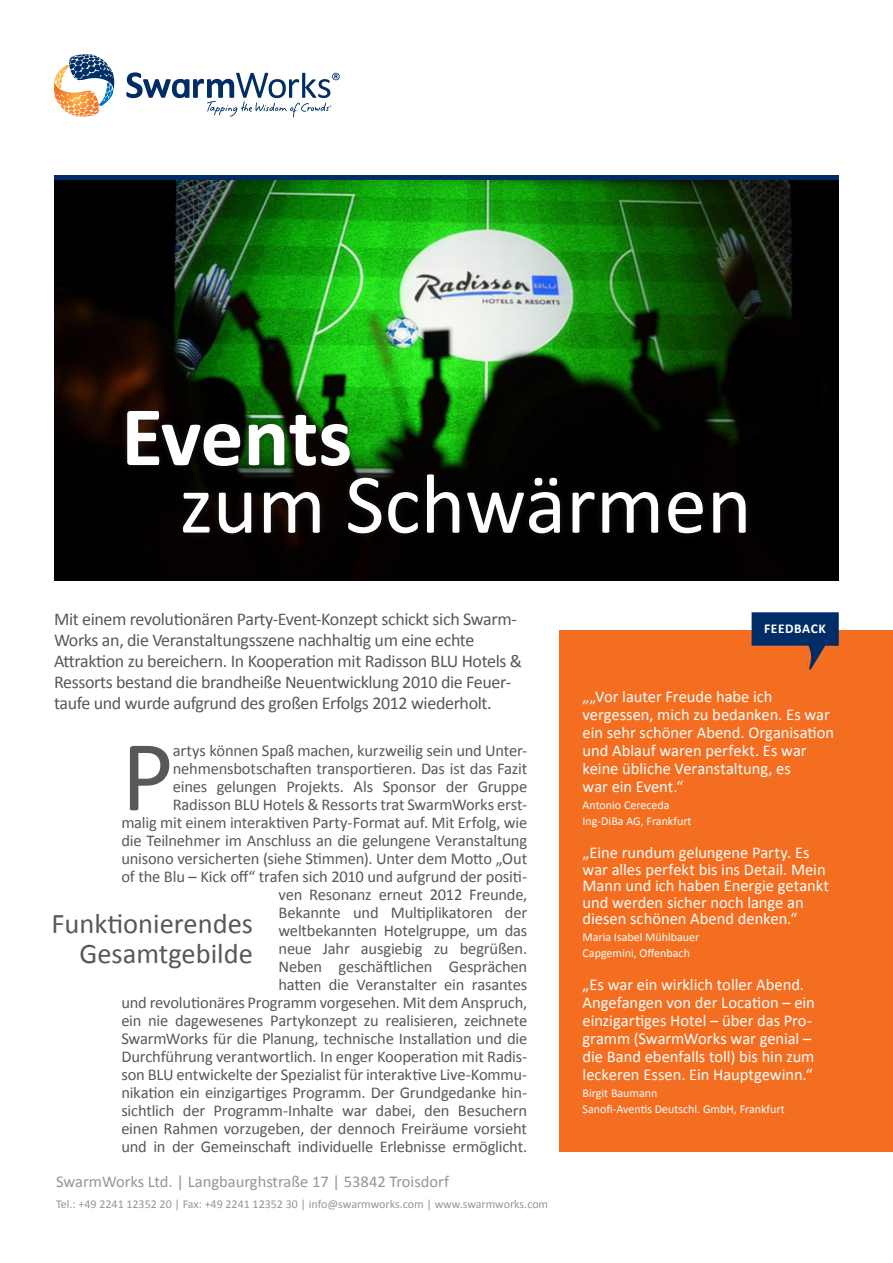
<style>
.page{position:relative;width:893px;height:1263px;background:#fff}
.page>*{position:absolute;margin:0;border:0;box-sizing:border-box;transform-origin:0 0}
.t1{font:101.55px "Calibri";color:#57585a}
.t2{font:85.5px "Calibri";color:#fff}
.t3{font:700 85.5px "Calibri";letter-spacing:-.01em;color:#fff}
.t4{font:28.5px "Calibri";color:#57585a}
.t5{font:18px/21px "Calibri";letter-spacing:-.02em;color:#57585a}
.t6{font:16.5px/18px "Calibri";letter-spacing:-.015em;color:#57585a;text-align:right}
.t7{font:16.5px/18px "Calibri";letter-spacing:-.005em;color:#fff}
.t8{font:16.5px "Calibri";color:#939598}
.t9{font:700 13.5px "Calibri";letter-spacing:.04em;color:#fff}
.t10{font:12px "Calibri";color:#fff}
.t11{font:12px "Calibri";color:#939598}
</style>
<div class="page">
<svg style="left:54px;top:54px;width:59px;height:53px"></svg>
<svg style="left:126px;top:72px;width:214px;height:46px"></svg>
<img style="left:54px;top:180px;width:785px;height:401px">
<div style="left:119px;top:403px;width:635px;height:138px;background:#231f20;opacity:.75"></div>
<div style="left:559px;top:630px;width:334px;height:521px;background:#f36e21"></div>
<div style="left:54px;top:175px;width:785px;height:5px;background:#002d66"></div>
<svg style="left:752px;top:612px;width:87px;height:58px"></svg>
<p class="t3" style="left:121px;top:382px;width:233px">Events</p>
<p class="t2" style="left:179px;top:450px;width:574px">zum Schwärmen</p>
<p class="t5" style="left:54px;top:608px;width:465px">Mit einem revolutionären Party-Event-Konzept schickt sich Swarm-<br>Works an, die Veranstaltungsszene nachhaltig um eine echte</p>
<p class="t5" style="left:54px;top:650px;width:470px">Attraktion zu bereichern. In Kooperation mit Radisson BLU Hotels &amp;<br>Ressorts bestand die brandheiße Neuentwicklung 2010 die Feuer&shy;taufe und wurde aufgrund des großen Erfolgs 2012 wiederholt.</p>
<p class="t1" style="left:121px;top:712px;width:54px">P</p>
<p class="t6" style="left:121px;top:742px;width:407px">artys können Spaß machen, kurzweilig sein und Unter&shy;nehmensbotschaften transportieren. Das ist das Fazit<br>eines gelungen Projekts. Als Sponsor der Gruppe Radisson BLU Hotels &amp; Ressorts trat SwarmWorks erst-<br>malig mit einem interaktiven Party-Format auf. Mit Erfolg, wie die Teilnehmer im Anschluss an die gelungene Veranstaltung unisono versicherten (siehe Stimmen). Unter dem Motto „Out of the Blu – Kick off“ trafen sich 2010 und aufgrund der positi&shy;ven Resonanz erneut 2012 Freunde,<br>Bekannte und Multiplikatoren der<br>weltbekannten Hotelgruppe, um das<br>neue Jahr ausgiebig zu begrüßen.<br>Neben geschäftlichen Gesprächen<br>hatten die Veranstalter ein rasantes<br>und revolutionäres Programm vorgesehen. Mit dem Anspruch, ein nie dagewesenes Partykonzept zu realisieren, zeichnete SwarmWorks für die Planung, technische Installation und die Durchführung verantwortlich. In enger Kooperation mit Radis&shy;son BLU entwickelte der Spezialist für interaktive Live-Kommu&shy;nikation ein einzigartiges Programm. Der Grundgedanke hin&shy;sichtlich der Programm-Inhalte war dabei, den Besuchern einen Rahmen vorzugeben, der dennoch Freiräume vorsieht und in der Gemeinschaft individuelle Erlebnisse ermöglicht.</p>
<p class="t4" style="left:52px;top:905px;width:203px">Funktionierendes</p>
<p class="t4" style="left:79px;top:935px;width:175px">Gesamtgebilde</p>
<p class="t8" style="left:56px;top:1171px;width:394px">SwarmWorks Ltd. | Langbaurghstraße 17 | 53842 Troisdorf</p>
<p class="t11" style="left:56px;top:1197px;width:494px">Tel.: +49 2241 12352 20 | Fax: +49 2241 12352 30 | info@swarmworks.com | www.swarmworks.com</p>
<p class="t9" style="left:764px;top:620px;width:63px">FEEDBACK</p>
<p class="t7" style="left:583px;top:688px;width:253px">„„Vor lauter Freude habe ich vergessen, mich zu bedanken. Es war ein sehr schöner Abend. Organisation und Ablauf waren perfekt. Es war</p>
<p class="t7" style="left:583px;top:760px;width:210px">keine übliche Veranstaltung, es</p>
<p class="t7" style="left:583px;top:778px;width:102px">war ein Event.“</p>
<p class="t10" style="left:583px;top:797px;width:88px">Antonio Cereceda</p>
<p class="t10" style="left:583px;top:813px;width:111px">Ing-DiBa AG, Frankfurt</p>
<p class="t7" style="left:583px;top:844px;width:248px;line-height:16.5px">„Eine rundum gelungene Party. Es war alles perfekt bis ins Detail. Mein Mann und ich haben Energie getankt und werden sicher noch lange an</p>
<p class="t7" style="left:583px;top:910px;width:216px">diesen schönen Abend denken.“</p>
<p class="t10" style="left:583px;top:929px;width:118px">Maria Isabel Mühlbauer</p>
<p class="t10" style="left:583px;top:945px;width:109px">Capgemini, Offenbach</p>
<p class="t7" style="left:583px;top:976px;width:234px">„Es war ein wirklich toller Abend.<br>Angefangen von der Location – ein einzigartiges Hotel – über das Pro&shy;gramm (SwarmWorks war genial – die Band ebenfalls toll) bis hin zum</p>
<p class="t7" style="left:583px;top:1066px;width:232px">leckeren Essen. Ein Hauptgewinn.“</p>
<p class="t10" style="left:583px;top:1085px;width:76px">Birgit Baumann</p>
<p class="t10" style="left:583px;top:1101px;width:204px">Sanofi-Aventis Deutschl. GmbH, Frankfurt</p>
</div>
